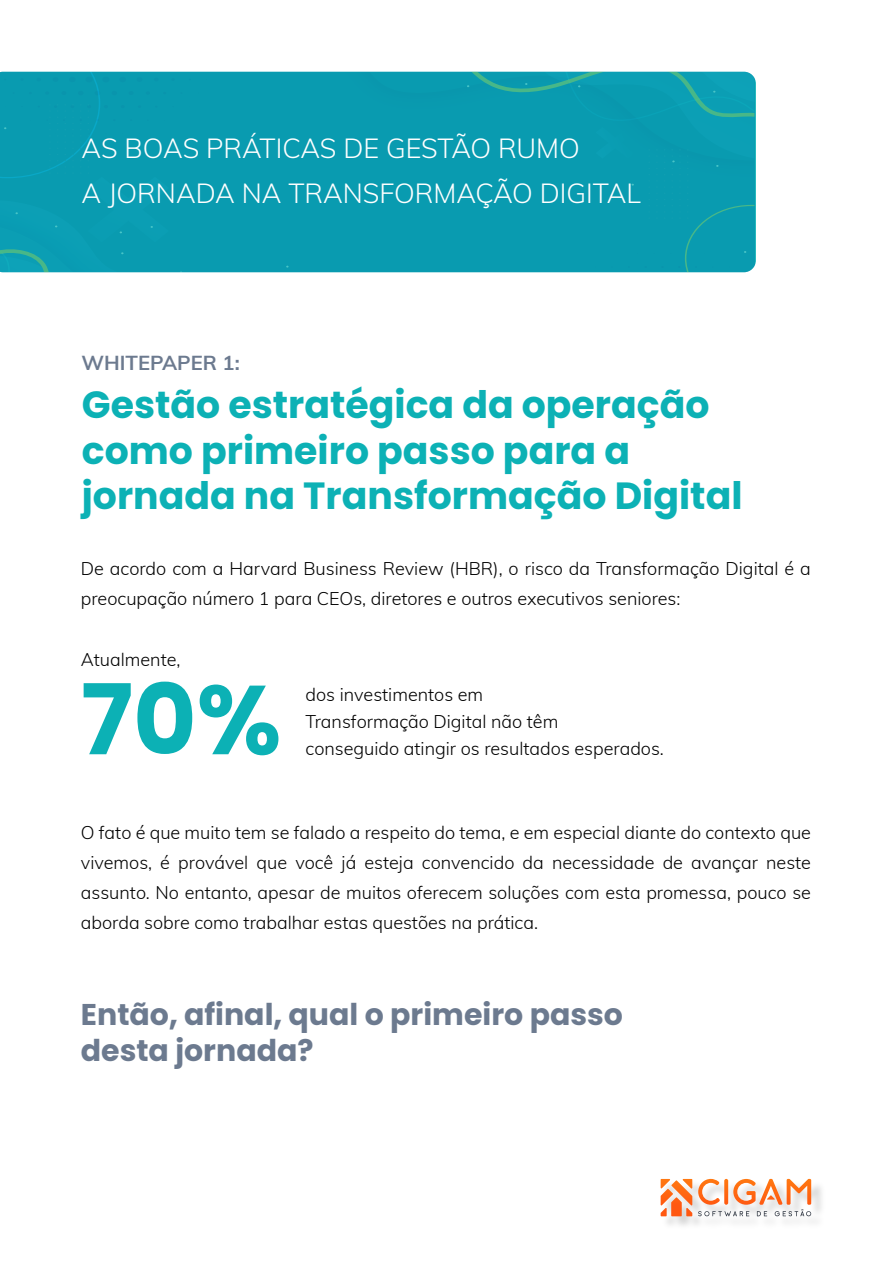
<style>
.page{position:relative;width:893px;height:1263px;background:#fff}
.page>*{position:absolute;margin:0;border:0;box-sizing:border-box;transform-origin:0 0}
.t1{font:700 97.5px "Poppins";color:#0cb1b5}
.t2{font:700 37.8px/45.5px "Poppins";color:#0cb1b5}
.t3{font:700 30px/36px "Poppins";color:#6c7a8f}
.t4{font:300 27px/45.2px "Muli";color:#fff}
.t5{font:700 20.25px "Muli";color:#6c7a8f}
.t6{font:300 18px/30px "Muli";color:#000}
</style>
<div class="page">
<div style="left:0;top:72px;width:754px;height:201px;background:#099bb0"></div>
<img style="left:660px;top:1178px;width:162px;height:48px">
<svg style="left:661px;top:1179px;width:31px;height:37px"></svg>
<svg style="left:698px;top:1179px;width:113px;height:37px"></svg>
<h3 class="t4" style="left:82px;top:124px;width:561px">AS BOAS PRÁTICAS DE GESTÃO RUMO<br>A JORNADA NA TRANSFORMAÇÃO DIGITAL</h3>
<p class="t5" style="left:82px;top:348px;width:160px">WHITEPAPER 1:</p>
<h2 class="t2" style="left:82px;top:383px;width:662px">Gestão estratégica da operação como primeiro passo para a jornada na Transformação Digital</h2>
<p class="t6" style="left:81px;top:553px;width:732px">De acordo com a Harvard Business Review (HBR), o risco da Transformação Digital é a preocupação número 1 para CEOs, diretores e outros executivos seniores:</p>
<p class="t6" style="left:81px;top:643px;width:101px">Atualmente,</p>
<h1 class="t1" style="left:81px;top:663px;width:202px">70%</h1>
<p class="t6" style="left:306px;top:680px;width:360px;line-height:27px">dos investimentos em<br>Transformação Digital não têm<br>conseguido atingir os resultados esperados.</p>
<p class="t6" style="left:81px;top:817px;width:732px;text-align:justify">O fato é que muito tem se falado a respeito do tema, e em especial diante do contexto que vivemos, é provável que você já esteja convencido da necessidade de avançar neste assunto. No entanto, apesar de muitos oferecem soluções com esta promessa, pouco se aborda sobre como trabalhar estas questões na prática.</p>
<h3 class="t3" style="left:81px;top:997px;width:544px">Então, afinal, qual o primeiro passo desta jornada?</h3>
</div>
